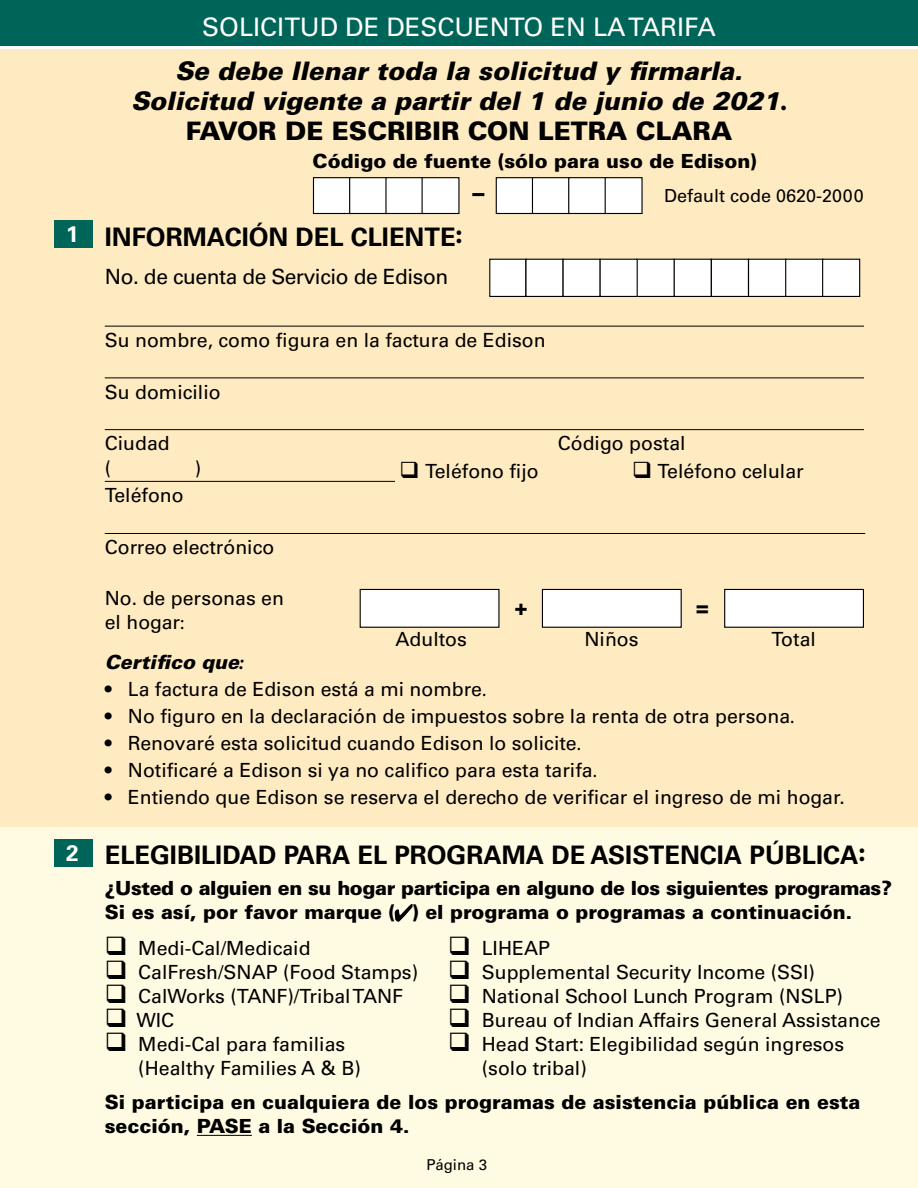
<style>
.page{position:relative;width:918px;height:1188px;background:#fff}
.page>*{position:absolute;margin:0;border:0;box-sizing:border-box;transform-origin:0 0}
.t1{font:italic 900 25.5px/30px "Univers LT Std";color:#000;text-align:center}
.t2{font:700 25.5px "Univers LT Std";color:#000}
.t3{font:25.5px "Univers LT Std";color:#fff}
.t4{font:900 25.5px "Univers LT Std";color:#000}
.t5{font:900 24px "Univers LT Std";color:#000}
.t6{font:700 22.5px "Univers LT Std";color:#fff}
.t7{font:21px "Univers LT Std";letter-spacing:-.02em;color:#000}
.t8{font:900 21px "Univers LT Std";color:#000}
.t9{font:19.5px/24px "Univers LT Std";color:#000}
.t10{font:900 19.5px/24px "Univers LT Std";letter-spacing:-.02em;color:#000}
.t11{font:900 19.5px/24px "Univers LT Std";color:#000}
.t12{font:italic 900 19.5px "Univers LT Std";color:#000}
.t13{font:18px "Univers LT Std";color:#000}
.t14{font:15px "Univers LT Std";color:#000}
.s1{font-family:"Myriad Pro";font-weight:700;font-style:normal}
.s2{font-family:"Myriad Pro"}
.s3{font-family:"Myriad Pro";font-weight:600}
</style>
<div class="page">
<div style="left:0;top:0;width:918px;height:45px;background:#006559"></div>
<div style="left:0;top:50px;width:918px;height:787px;background:#ffebc2"></div>
<div style="left:0;top:827px;width:918px;height:361px;background:#fffbe3"></div>
<div style="left:54px;top:220px;width:38px;height:28px;background:#006559"></div>
<div style="left:313px;top:178px;width:37px;height:35px;background:#fff"></div>
<div style="left:313px;top:177px;width:38px;height:37px;border:1px solid #000"></div>
<div style="left:496px;top:178px;width:37px;height:35px;background:#fff"></div>
<div style="left:496px;top:177px;width:38px;height:37px;border:1px solid #000"></div>
<div style="left:350px;top:178px;width:37px;height:35px;background:#fff"></div>
<div style="left:349px;top:177px;width:38px;height:37px;border:1px solid #000"></div>
<div style="left:532px;top:178px;width:37px;height:35px;background:#fff"></div>
<div style="left:532px;top:177px;width:38px;height:37px;border:1px solid #000"></div>
<div style="left:386px;top:178px;width:37px;height:35px;background:#fff"></div>
<div style="left:385px;top:177px;width:38px;height:37px;border:1px solid #000"></div>
<div style="left:569px;top:178px;width:37px;height:35px;background:#fff"></div>
<div style="left:568px;top:177px;width:38px;height:37px;border:1px solid #000"></div>
<div style="left:422px;top:178px;width:37px;height:35px;background:#fff"></div>
<div style="left:422px;top:177px;width:38px;height:37px;border:1px solid #000"></div>
<div style="left:605px;top:178px;width:37px;height:35px;background:#fff"></div>
<div style="left:605px;top:177px;width:38px;height:37px;border:1px solid #000"></div>
<div style="left:490px;top:259px;width:36px;height:37px;background:#fff"></div>
<div style="left:489px;top:259px;width:37px;height:38px;border:1px solid #000"></div>
<div style="left:526px;top:259px;width:37px;height:37px;background:#fff"></div>
<div style="left:525px;top:259px;width:39px;height:38px;border:1px solid #000"></div>
<div style="left:637px;top:259px;width:37px;height:37px;background:#fff"></div>
<div style="left:637px;top:259px;width:38px;height:38px;border:1px solid #000"></div>
<div style="left:563px;top:259px;width:37px;height:37px;background:#fff"></div>
<div style="left:563px;top:259px;width:38px;height:38px;border:1px solid #000"></div>
<div style="left:674px;top:259px;width:37px;height:37px;background:#fff"></div>
<div style="left:674px;top:259px;width:38px;height:38px;border:1px solid #000"></div>
<div style="left:600px;top:259px;width:37px;height:37px;background:#fff"></div>
<div style="left:600px;top:259px;width:38px;height:38px;border:1px solid #000"></div>
<div style="left:711px;top:259px;width:37px;height:37px;background:#fff"></div>
<div style="left:711px;top:259px;width:38px;height:38px;border:1px solid #000"></div>
<div style="left:749px;top:259px;width:37px;height:37px;background:#fff"></div>
<div style="left:748px;top:259px;width:38px;height:38px;border:1px solid #000"></div>
<div style="left:786px;top:259px;width:37px;height:37px;background:#fff"></div>
<div style="left:785px;top:259px;width:38px;height:38px;border:1px solid #000"></div>
<div style="left:823px;top:259px;width:37px;height:37px;background:#fff"></div>
<div style="left:822px;top:259px;width:38px;height:38px;border:1px solid #000"></div>
<hr style="left:105px;top:326px;width:759px;height:1px;background:#000">
<hr style="left:105px;top:378px;width:759px;height:1px;background:#000">
<hr style="left:105px;top:429px;width:759px;height:1px;background:#000">
<hr style="left:105px;top:481px;width:759px;height:1px;background:#000">
<div style="left:395px;top:455px;width:506px;height:36px;background:#ffebc2"></div>
<hr style="left:105px;top:533px;width:760px;height:1px;background:#000">
<div style="left:360px;top:589px;width:139px;height:38px;background:#fff"></div>
<div style="left:360px;top:589px;width:140px;height:39px;border:1px solid #000"></div>
<div style="left:542px;top:589px;width:139px;height:38px;background:#fff"></div>
<div style="left:542px;top:589px;width:140px;height:39px;border:1px solid #000"></div>
<div style="left:725px;top:589px;width:138px;height:38px;background:#fff"></div>
<div style="left:724px;top:589px;width:140px;height:39px;border:1px solid #000"></div>
<div style="left:54px;top:839px;width:38px;height:28px;background:#006559"></div>
<hr style="left:197px;top:1135px;width:55px;height:1px;background:#000">
<svg style="left:395px;top:904px;width:18px;height:18px"></svg>
<p class="t6" style="left:66px;top:221px;width:14px">1</p>
<p class="t3" style="left:202px;top:12px;width:515px">SOLICITUD DE DESCUENTO EN LA TARIFA</p>
<p class="t1" style="left:131px;top:56px;width:657px">Se debe llenar toda la solicitud y firmarla.<br>Solicitud vigente a partir del 1 de junio de 2021<span class="s1">.</span></p>
<p class="t4" style="left:186px;top:115px;width:548px">FAVOR DE ESCRIBIR CON LETRA CLARA</p>
<p class="t11" style="left:313px;top:148px;width:446px">Código de fuente (sólo para uso de Edison)</p>
<p class="t13" style="left:664px;top:185px;width:201px">Default code 0620-2000</p>
<p class="t5" style="left:472px;top:177px;width:13px">–</p>
<p class="t2" style="left:105px;top:222px;width:359px">INFORMACIÓN DEL CLIENTE<span class="s2">:</span></p>
<p class="t7" style="left:105px;top:264px;width:345px">No. de cuenta de Servicio de Edison</p>
<p class="t9" style="left:105px;top:328px;width:442px">Su nombre, como figura en la factura de Edison</p>
<p class="t9" style="left:105px;top:380px;width:117px">Su domicilio</p>
<p class="t9" style="left:105px;top:431px;width:67px">Ciudad</p>
<p class="t9" style="left:558px;top:431px;width:129px">Código postal</p>
<p class="t9" style="left:105px;top:483px;width:81px">Teléfono</p>
<p class="t9" style="left:105px;top:456px;width:8px">(</p>
<p class="t9" style="left:195px;top:456px;width:8px">)</p>
<p class="t9" style="left:400px;top:459px;width:141px">❑ Teléfono fijo</p>
<p class="t9" style="left:632px;top:459px;width:173px">❑ Teléfono celular</p>
<p class="t9" style="left:105px;top:535px;width:171px">Correo electrónico</p>
<p class="t9" style="left:105px;top:587px;width:181px;line-height:23.4px">No. de personas en el hogar<span class="s2">:</span></p>
<p class="t8" style="left:514px;top:594px;width:15px">+</p>
<p class="t8" style="left:696px;top:594px;width:15px">=</p>
<p class="t9" style="left:395px;top:627px;width:73px">Adultos</p>
<p class="t9" style="left:584px;top:627px;width:56px">Niños</p>
<p class="t9" style="left:772px;top:627px;width:46px">Total</p>
<p class="t12" style="left:105px;top:650px;width:140px">Certifico que<span class="s3">:</span></p>
<p class="t9" style="left:105px;top:677px;width:383px">• La factura de Edison está a mi nombre<span class="s2">.</span></p>
<p class="t9" style="left:105px;top:704px;width:691px">• No figuro en la declaración de impuestos sobre la renta de otra persona<span class="s2">.</span></p>
<p class="t9" style="left:105px;top:731px;width:478px">• Renovaré esta solicitud cuando Edison lo solicite<span class="s2">.</span></p>
<p class="t9" style="left:105px;top:758px;width:494px">• Notificaré a Edison si ya no califico para esta tarifa<span class="s2">.</span></p>
<p class="t9" style="left:105px;top:785px;width:742px">• Entiendo que Edison se reserva el derecho de verificar el ingreso de mi hogar.</p>
<p class="t6" style="left:66px;top:840px;width:14px">2</p>
<p class="t2" style="left:105px;top:840px;width:762px">ELEGIBILIDAD PARA EL PROGRAMA DE ASISTENCIA PÚBLICA<span class="s2">:</span></p>
<p class="t10" style="left:105px;top:876px;width:789px">¿Usted o alguien en su hogar participa en alguno de los siguientes programas?<br>Si es así, por favor marque ( ) el programa o programas a continuación.</p>
<p class="t9" style="left:105px;top:936px;width:207px">❑ Medi-Cal/Medicaid</p>
<p class="t9" style="left:105px;top:960px;width:315px">❑ CalFresh/SNAP (Food Stamps)</p>
<p class="t9" style="left:105px;top:984px;width:300px">❑ CalWorks (TANF)/Tribal TANF</p>
<p class="t9" style="left:105px;top:1008px;width:71px">❑ WIC</p>
<p class="t9" style="left:138px;top:1032px;width:224px;text-indent:-34px">❑ Medi-Cal para familias (Healthy Families A &amp; B)</p>
<p class="t9" style="left:448px;top:936px;width:103px">❑ LIHEAP</p>
<p class="t9" style="left:448px;top:960px;width:368px">❑ Supplemental Security Income (SSI)</p>
<p class="t9" style="left:448px;top:984px;width:396px">❑ National School Lunch Program (NSLP)</p>
<p class="t9" style="left:448px;top:1008px;width:434px">❑ Bureau of Indian Affairs General Assistance</p>
<p class="t9" style="left:482px;top:1032px;width:364px;text-indent:-34px">❑ Head Start: Elegibilidad según ingresos (solo tribal)</p>
<p class="t11" style="left:105px;top:1090px;width:757px">Si participa en cualquiera de los programas de asistencia pública en esta sección, PASE a la Sección 4.</p>
<p class="t14" style="left:427px;top:1155px;width:62px">Página 3</p>
</div>
